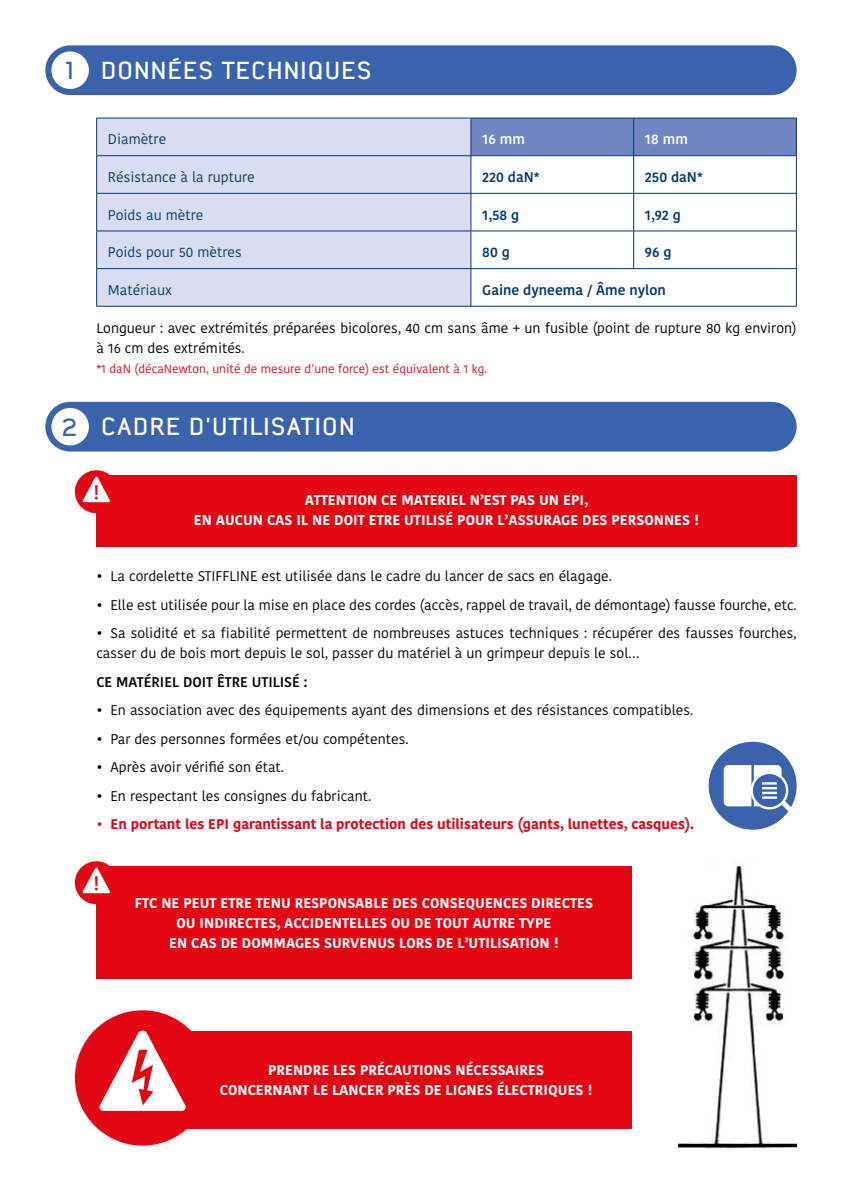
<style>
.page{position:relative;width:842px;height:1191px;background:#fff}
.page>*{position:absolute;margin:0;border:0;box-sizing:border-box;transform-origin:0 0}
.t1{font:700 24px "Nordstern Demo";letter-spacing:.025em;color:#fff}
.t2{font:14px/20px "Kohinoor Devanagari";color:#000}
.t3{font:700 14px/20px "Kohinoor Devanagari";color:#fff;text-align:center}
.t4{font:700 14px "Kohinoor Devanagari";color:#e30613}
.t5{font:14px "Kohinoor Devanagari";color:#003973}
.t6{font:500 14px "Kohinoor Devanagari";color:#003973}
.t7{font:500 14px "Kohinoor Devanagari";color:#000}
.t8{font:500 14px "Kohinoor Devanagari";color:#fff}
.t9{font:12px "Kohinoor Devanagari";color:#e30613}
.s1{color:#3b63ad}
</style>
<div class="page">
<div style="left:45px;top:402px;width:752px;height:49px;background:#3b63ad;border-radius:25px"></div>
<div style="left:51px;top:408px;width:38px;height:37px;background:#fff;border-radius:50%"></div>
<div style="left:45px;top:45px;width:752px;height:50px;background:#3b63ad;border-radius:25px"></div>
<div style="left:51px;top:51px;width:38px;height:38px;background:#fff;border-radius:50%"></div>
<svg style="left:97px;top:119px;width:374px;height:187px;background:#d7daef"></svg>
<div style="left:472px;top:119px;width:324px;height:36px;background:#7086c2"></div>
<svg style="left:472px;top:156px;width:324px;height:150px"></svg>
<hr style="left:96px;top:118px;width:375px;height:1px;background:#003973">
<hr style="left:96px;top:118px;width:1px;height:37px;background:#003973">
<hr style="left:471px;top:118px;width:163px;height:1px;background:#003973">
<hr style="left:471px;top:118px;width:1px;height:37px;background:#003973">
<hr style="left:634px;top:118px;width:163px;height:1px;background:#003973">
<hr style="left:633px;top:118px;width:1px;height:37px;background:#003973">
<hr style="left:796px;top:118px;width:1px;height:37px;background:#003973">
<hr style="left:96px;top:155px;width:375px;height:1px;background:#003973">
<hr style="left:96px;top:156px;width:1px;height:37px;background:#003973">
<hr style="left:471px;top:155px;width:163px;height:1px;background:#003973">
<hr style="left:471px;top:156px;width:1px;height:37px;background:#003973">
<hr style="left:634px;top:155px;width:163px;height:1px;background:#003973">
<hr style="left:633px;top:156px;width:1px;height:37px;background:#003973">
<hr style="left:796px;top:156px;width:1px;height:37px;background:#003973">
<hr style="left:96px;top:193px;width:375px;height:1px;background:#003973">
<hr style="left:96px;top:194px;width:1px;height:37px;background:#003973">
<hr style="left:471px;top:193px;width:163px;height:1px;background:#003973">
<hr style="left:471px;top:194px;width:1px;height:37px;background:#003973">
<hr style="left:634px;top:193px;width:163px;height:1px;background:#003973">
<hr style="left:633px;top:194px;width:1px;height:37px;background:#003973">
<hr style="left:796px;top:194px;width:1px;height:37px;background:#003973">
<hr style="left:96px;top:231px;width:375px;height:1px;background:#003973">
<hr style="left:96px;top:231px;width:1px;height:37px;background:#003973">
<hr style="left:471px;top:231px;width:163px;height:1px;background:#003973">
<hr style="left:471px;top:231px;width:1px;height:37px;background:#003973">
<hr style="left:634px;top:231px;width:163px;height:1px;background:#003973">
<hr style="left:633px;top:231px;width:1px;height:37px;background:#003973">
<hr style="left:796px;top:231px;width:1px;height:37px;background:#003973">
<hr style="left:96px;top:268px;width:375px;height:1px;background:#003973">
<hr style="left:96px;top:269px;width:1px;height:37px;background:#003973">
<hr style="left:471px;top:268px;width:163px;height:1px;background:#003973">
<hr style="left:471px;top:269px;width:1px;height:37px;background:#003973">
<hr style="left:634px;top:268px;width:163px;height:1px;background:#003973">
<hr style="left:796px;top:269px;width:1px;height:37px;background:#003973">
<hr style="left:96px;top:306px;width:375px;height:1px;background:#003973">
<hr style="left:471px;top:306px;width:163px;height:1px;background:#003973">
<hr style="left:634px;top:306px;width:163px;height:1px;background:#003973">
<div style="left:96px;top:475px;width:701px;height:71px;background:#e30613"></div>
<div style="left:75px;top:470px;width:43px;height:43px;background:#e30613;border-radius:50%"></div>
<svg style="left:80px;top:475px;width:30px;height:28px"></svg>
<svg style="left:709px;top:741px;width:88px;height:88px"></svg>
<div style="left:96px;top:865px;width:535px;height:113px;background:#e30613"></div>
<div style="left:75px;top:861px;width:43px;height:43px;background:#e30613;border-radius:50%"></div>
<svg style="left:80px;top:866px;width:30px;height:28px"></svg>
<div style="left:152px;top:1031px;width:479px;height:98px;background:#e30613"></div>
<div style="left:75px;top:1010px;width:135px;height:135px;background:#e30613;border-radius:50%"></div>
<svg style="left:91px;top:1027px;width:100px;height:84px"></svg>
<img style="left:678px;top:864px;width:119px;height:285px">
<h1 class="t1" style="left:65px;top:55px;width:308px"><span class="s1">1</span> DONNÉES TECHNIQUES</h1>
<p class="t5" style="left:108px;top:131px;width:60px">Diamètre</p>
<p class="t8" style="left:482px;top:131px;width:44px">16 mm</p>
<p class="t8" style="left:645px;top:131px;width:44px">18 mm</p>
<p class="t5" style="left:108px;top:169px;width:148px">Résistance à la rupture</p>
<p class="t6" style="left:482px;top:169px;width:59px">220 daN*</p>
<p class="t6" style="left:645px;top:169px;width:59px">250 daN*</p>
<p class="t5" style="left:108px;top:206px;width:97px">Poids au mètre</p>
<p class="t6" style="left:482px;top:206px;width:39px">1,58 g</p>
<p class="t6" style="left:645px;top:206px;width:37px">1,92 g</p>
<p class="t5" style="left:108px;top:244px;width:135px">Poids pour 50 mètres</p>
<p class="t6" style="left:482px;top:244px;width:29px">80 g</p>
<p class="t6" style="left:645px;top:244px;width:28px">96 g</p>
<p class="t5" style="left:108px;top:282px;width:66px">Matériaux</p>
<p class="t6" style="left:482px;top:282px;width:185px">Gaine dyneema / Âme nylon</p>
<p class="t2" style="left:96px;top:318px;width:702px">Longueur : avec extrémités préparées bicolores, 40 cm sans âme + un fusible (point de rupture 80 kg environ) à 16 cm des extrémités.</p>
<p class="t9" style="left:96px;top:361px;width:392px">*1 daN (décaNewton, unité de mesure d’une force) est équivalent à 1 kg.</p>
<h1 class="t1" style="left:61px;top:412px;width:296px"><span class="s1">2</span> CADRE D’UTILISATION</h1>
<p class="t3" style="left:194px;top:490px;width:507px">ATTENTION CE MATERIEL N’EST PAS UN EPI,<br>EN AUCUN CAS IL NE DOIT ETRE UTILISÉ POUR L’ASSURAGE DES PERSONNES !</p>
<p class="t2" style="left:96px;top:566px;width:517px">• La cordelette STIFFLINE est utilisée dans le cadre du lancer de sacs en élagage.</p>
<p class="t2" style="left:96px;top:595px;width:702px">• Elle est utilisée pour la mise en place des cordes (accès, rappel de travail, de démontage) fausse fourche, etc.</p>
<p class="t2" style="left:96px;top:623px;width:702px">• Sa solidité et sa fiabilité permettent de nombreuses astuces techniques : récupérer des fausses fourches, casser du de bois mort depuis le sol, passer du matériel à un grimpeur depuis le sol…</p>
<p class="t7" style="left:96px;top:673px;width:213px">CE MATÉRIEL DOIT ÊTRE UTILISÉ :</p>
<p class="t2" style="left:96px;top:700px;width:598px">• En association avec des équipements ayant des dimensions et des résistances compatibles.</p>
<p class="t2" style="left:96px;top:729px;width:314px">• Par des personnes formées et/ou compétentes.</p>
<p class="t2" style="left:96px;top:757px;width:189px">• Après avoir vérifié son état.</p>
<p class="t2" style="left:96px;top:786px;width:277px">• En respectant les consignes du fabricant.</p>
<p class="t4" style="left:96px;top:816px;width:599px">• En portant les EPI garantissant la protection des utilisateurs (gants, lunettes, casques).</p>
<p class="t3" style="left:135px;top:893px;width:460px">FTC NE PEUT ETRE TENU RESPONSABLE DES CONSEQUENCES DIRECTES<br>OU INDIRECTES, ACCIDENTELLES OU DE TOUT AUTRE TYPE<br>EN CAS DE DOMMAGES SURVENUS LORS DE L’UTILISATION !</p>
<p class="t3" style="left:220px;top:1060px;width:374px">PRENDRE LES PRÉCAUTIONS NÉCESSAIRES<br>CONCERNANT LE LANCER PRÈS DE LIGNES ÉLECTRIQUES !</p>
</div>
